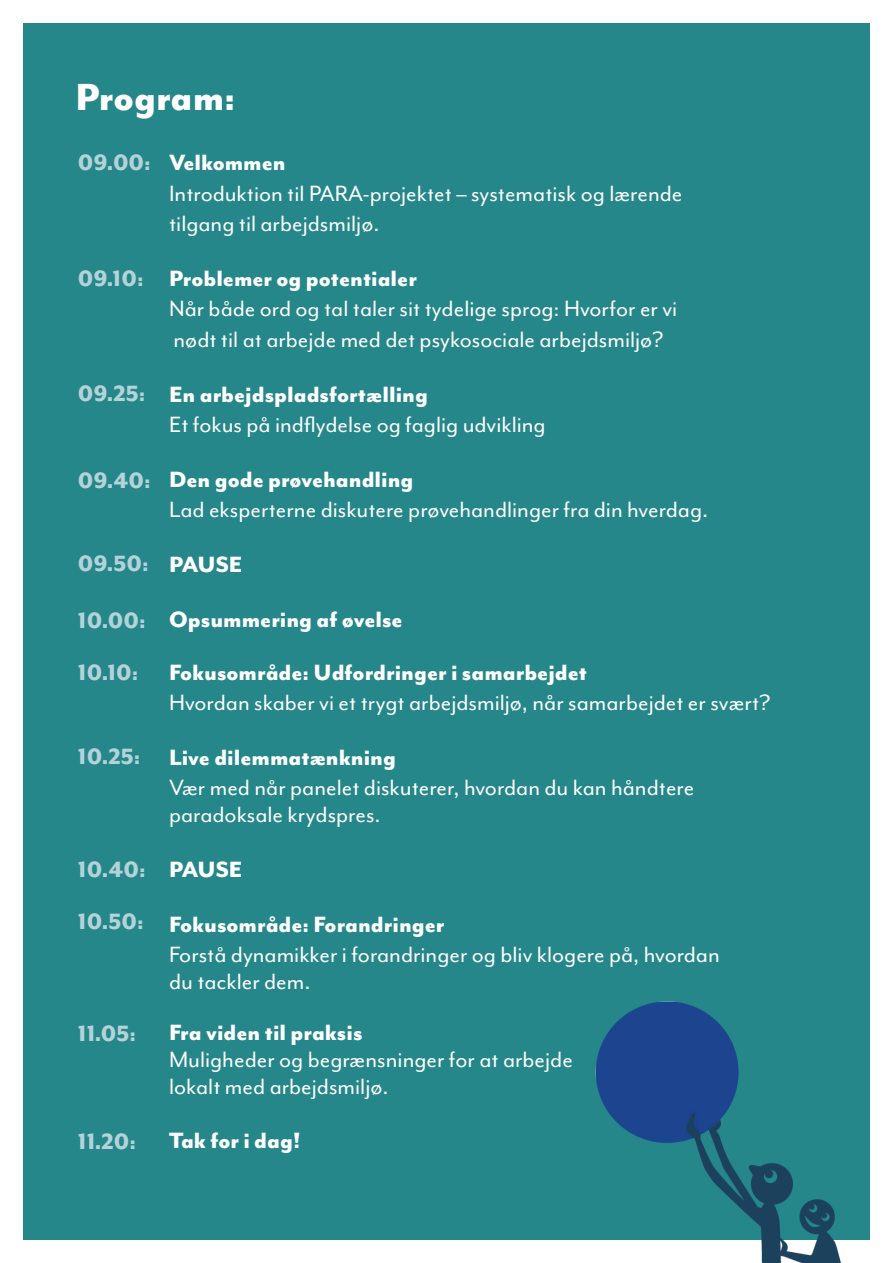
<style>
.page{position:relative;width:893px;height:1263px;background:#fff}
.page>*{position:absolute;margin:0;border:0;box-sizing:border-box;transform-origin:0 0}
.t1{font:800 43.5px "Mr Eaves Mod OT";color:#fff}
.t2{font:25.5px/27px "Mr Eaves Mod OT";color:#fff}
.t3{font:800 25.5px/53.8px "Mr Eaves Mod OT";color:#fff}
.t4{font:800 25.5px/52.1px "Mr Eaves Mod OT";color:#b4d3d9}
</style>
<div class="page">
<div style="left:23px;top:23px;width:847px;height:1217px;background:#25878a"></div>
<img style="left:595px;top:1001px;width:247px;height:262px">
<h1 class="t1" style="left:76px;top:72px;width:162px">Program:</h1>
<p class="t3" style="left:169px;top:135px;width:118px">Velkommen</p>
<p class="t2" style="left:169px;top:177px;width:515px;line-height:30.6px">Introduktion til PARA-projektet – systematisk og lærende tilgang til arbejdsmiljø.</p>
<p class="t3" style="left:169px;top:251px;width:249px">Problemer og potentialer</p>
<p class="t2" style="left:169px;top:293px;width:510px;line-height:30.6px">Når både ord og tal taler sit tydelige sprog: Hvorfor er vi nødt til at arbejde med det psykosociale arbejdsmiljø?</p>
<p class="t3" style="left:169px;top:366px;width:260px">En arbejdspladsfortælling</p>
<p class="t2" style="left:169px;top:411px;width:378px">Et fokus på indflydelse og faglig udvikling</p>
<p class="t3" style="left:169px;top:452px;width:246px">Den gode prøvehandling</p>
<p class="t2" style="left:169px;top:496px;width:541px">Lad eksperterne diskutere prøvehandlinger fra din hverdag.</p>
<p class="t3" style="left:169px;top:537px;width:419px">PAUSE<br>Opsummering af øvelse<br>Fokusområde: Udfordringer i samarbejdet</p>
<p class="t2" style="left:169px;top:689px;width:603px">Hvordan skaber vi et trygt arbejdsmiljø, når samarbejdet er svært?</p>
<p class="t3" style="left:169px;top:730px;width:228px">Live dilemmatænkning</p>
<p class="t2" style="left:169px;top:774px;width:527px">Vær med når panelet diskuterer, hvordan du kan håndtere paradoksale krydspres.</p>
<p class="t3" style="left:169px;top:842px;width:277px;line-height:54.6px">PAUSE<br>Fokusområde: Forandringer</p>
<p class="t2" style="left:169px;top:941px;width:552px">Forstå dynamikker i forandringer og bliv klogere på, hvordan du tackler dem.</p>
<p class="t3" style="left:169px;top:1005px;width:195px">Fra viden til praksis</p>
<p class="t2" style="left:169px;top:1046px;width:405px">Muligheder og begrænsninger for at arbejde lokalt med arbejdsmiljø.</p>
<p class="t3" style="left:169px;top:1113px;width:133px">Tak for i dag!</p>
<p class="t4" style="left:78px;top:136px;width:74px">09.00:</p>
<p class="t4" style="left:78px;top:252px;width:67px">09.10:</p>
<p class="t4" style="left:78px;top:367px;width:69px">09.25:</p>
<p class="t4" style="left:78px;top:454px;width:74px">09.40:</p>
<p class="t4" style="left:78px;top:537px;width:72px">09.50:</p>
<p class="t4" style="left:78px;top:594px;width:69px">10.00:<br>10.10:</p>
<p class="t4" style="left:78px;top:730px;width:64px">10.25:</p>
<p class="t4" style="left:78px;top:843px;width:69px">10.40:<br>10.50:</p>
<p class="t4" style="left:78px;top:1007px;width:60px">11.05:</p>
<p class="t4" style="left:78px;top:1115px;width:60px">11.20:</p>
</div>
